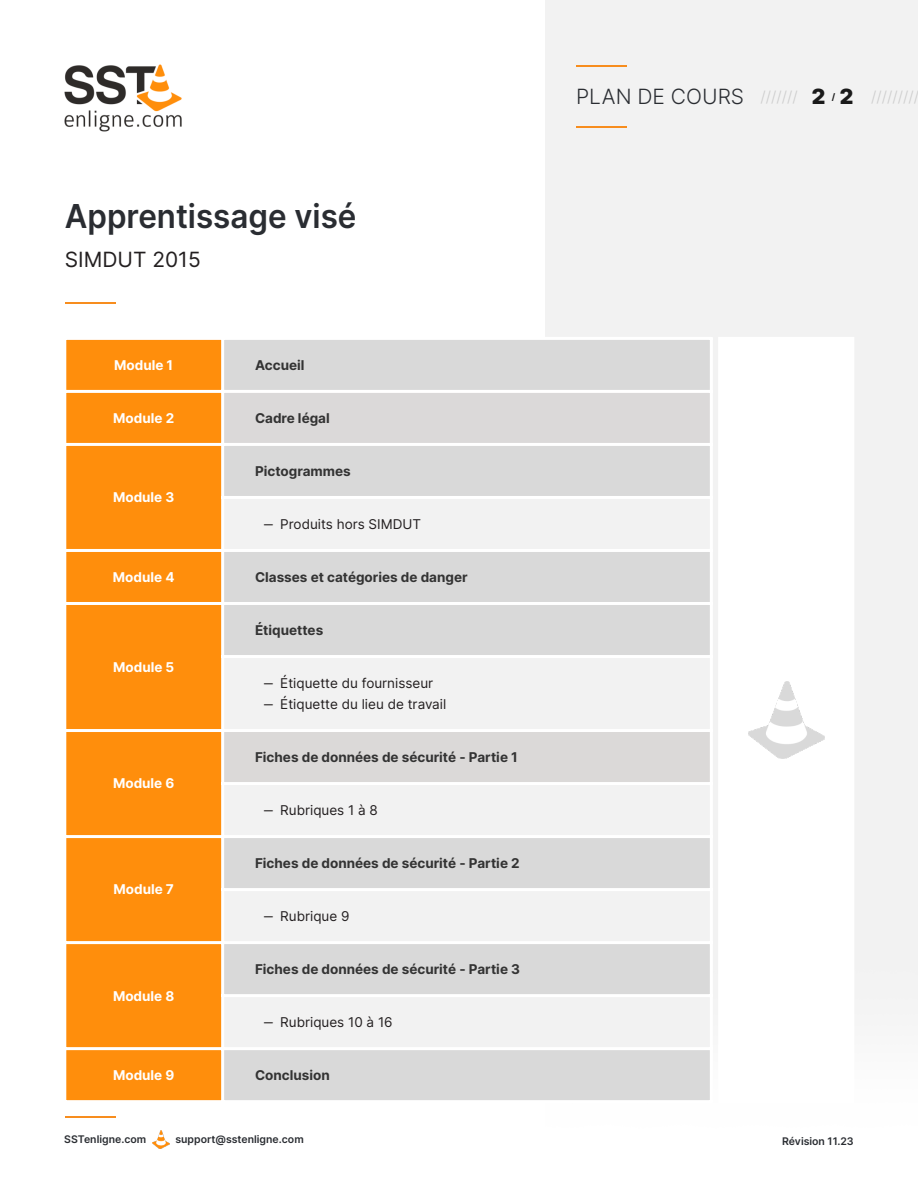
<style>
.page{position:relative;width:918px;height:1188px;background:#fff}
.page>*{position:absolute;margin:0;border:0;box-sizing:border-box;transform-origin:0 0}
.t1{font:600 33px "Inter";color:#2a2d32;scale:.95 1}
.t2{font:300 21px "Inter";color:#2a2d32}
.t3{font:21px "Inter";color:#231f20}
.t4{font:300 15px "Inter";color:#ccc}
.t5{font:700 13.5px "Inter";color:#333}
.t6{font:13.5px/21px "Inter";color:#231f20}
.t7{font:700 13.5px "Inter";color:#fff}
.t8{font:600 10.5px "Inter";color:#2a2d32}
.t9{font:700 9px "Inter";color:#1a1a1a}
.s1{font-weight:900;font-size:21px;color:#1a1a1a}
</style>
<div class="page">
<div style="left:545px;top:0;width:373px;height:1016px;background:#f2f2f2"></div>
<img style="left:64px;top:64px;width:118px;height:68px">
<hr style="left:65px;top:1116px;width:50px;height:1px;background:#f78d1e">
<img style="left:152px;top:1131px;width:18px;height:17px">
<hr style="left:576px;top:65px;width:50px;height:1px;background:#f78d1e">
<hr style="left:576px;top:126px;width:50px;height:1px;background:#f78d1e">
<div style="left:718px;top:337px;width:136px;height:766px;background:#fff"></div>
<hr style="left:65px;top:302px;width:50px;height:2px;background:#f78d1e">
<div style="left:65px;top:338px;width:158px;height:764px;background:#ff8e0c"></div>
<div style="left:224px;top:340px;width:486px;height:156px;background:#d9d9d9"></div>
<div style="left:223px;top:391px;width:488px;height:53px;background:#dbd9d9"></div>
<svg style="left:224px;top:499px;width:486px;height:230px;fill:#f2f2f2"></svg>
<div style="left:223px;top:731px;width:488px;height:53px;background:#dbd9d8"></div>
<div style="left:223px;top:784px;width:488px;height:53px;background:#f2f2f2"></div>
<svg style="left:224px;top:838px;width:486px;height:262px;fill:#d9d9d9"></svg>
<hr style="left:63px;top:338px;width:3px;height:764px;background:#fff">
<hr style="left:221px;top:338px;width:3px;height:764px;background:#fff">
<hr style="left:710px;top:338px;width:3px;height:764px;background:#fff">
<hr style="left:65px;top:337px;width:646px;height:3px;background:#fff">
<hr style="left:65px;top:390px;width:646px;height:3px;background:#fff">
<hr style="left:65px;top:443px;width:646px;height:3px;background:#fff">
<hr style="left:223px;top:496px;width:488px;height:3px;background:#fff">
<hr style="left:65px;top:549px;width:646px;height:3px;background:#fff">
<hr style="left:65px;top:602px;width:646px;height:3px;background:#fff">
<hr style="left:223px;top:655px;width:488px;height:3px;background:#fff">
<hr style="left:65px;top:729px;width:646px;height:3px;background:#fff">
<hr style="left:223px;top:782px;width:488px;height:3px;background:#fff">
<hr style="left:65px;top:835px;width:646px;height:3px;background:#fff">
<hr style="left:223px;top:888px;width:488px;height:3px;background:#fff">
<hr style="left:65px;top:941px;width:646px;height:3px;background:#fff">
<hr style="left:223px;top:994px;width:488px;height:3px;background:#fff">
<hr style="left:65px;top:1047px;width:646px;height:3px;background:#fff">
<hr style="left:65px;top:1100px;width:646px;height:3px;background:#fff">
<img style="left:748px;top:681px;width:76px;height:78px">
<h1 class="t1" style="left:65px;top:196px;width:309px">Apprentissage visé</h1>
<h2 class="t3" style="left:65px;top:247px;width:138px">SIMDUT 2015</h2>
<p class="t7" style="left:114px;top:357px;width:61px">Module 1</p>
<p class="t5" style="left:255px;top:357px;width:51px">Accueil</p>
<p class="t7" style="left:113px;top:410px;width:62px">Module 2</p>
<p class="t5" style="left:255px;top:410px;width:76px">Cadre légal</p>
<p class="t7" style="left:113px;top:489px;width:63px">Module 3</p>
<p class="t5" style="left:255px;top:463px;width:97px">Pictogrammes</p>
<p class="t6" style="left:264px;top:513px;width:159px">‒ Produits hors SIMDUT</p>
<p class="t7" style="left:113px;top:569px;width:63px">Module 4</p>
<p class="t5" style="left:255px;top:569px;width:214px">Classes et catégories de danger</p>
<p class="t7" style="left:113px;top:659px;width:63px">Module 5</p>
<p class="t7" style="left:113px;top:775px;width:63px">Module 6</p>
<p class="t7" style="left:113px;top:881px;width:62px">Module 7</p>
<p class="t7" style="left:113px;top:987px;width:63px">Module 8</p>
<p class="t5" style="left:255px;top:622px;width:70px">Étiquettes</p>
<p class="t6" style="left:264px;top:673px;width:184px">‒ Étiquette du fournisseur<br>‒ Étiquette du lieu de travail</p>
<p class="t5" style="left:255px;top:749px;width:264px">Fiches de données de sécurité - Partie 1</p>
<p class="t6" style="left:264px;top:800px;width:115px">‒ Rubriques 1 à 8</p>
<p class="t5" style="left:255px;top:855px;width:266px">Fiches de données de sécurité - Partie 2</p>
<p class="t6" style="left:264px;top:906px;width:87px">‒ Rubrique 9</p>
<p class="t5" style="left:255px;top:961px;width:267px">Fiches de données de sécurité - Partie 3</p>
<p class="t6" style="left:264px;top:1012px;width:130px">‒ Rubriques 10 à 16</p>
<p class="t7" style="left:113px;top:1067px;width:63px">Module 9</p>
<p class="t5" style="left:255px;top:1067px;width:76px">Conclusion</p>
<h2 class="t2" style="left:576px;top:84px;width:170px">PLAN DE COURS</h2>
<p class="t4" style="left:761px;top:88px;width:66px">/////// <span class="s1">2</span></p>
<p class="t9" style="left:832px;top:91px;width:5px">/</p>
<p class="t4" style="left:840px;top:88px;width:81px"><span class="s1">2</span> /////////</p>
<p class="t8" style="left:64px;top:1132px;width:83px">SSTenligne.com</p>
<p class="t8" style="left:175px;top:1132px;width:130px">support@sstenligne.com</p>
<p class="t8" style="left:782px;top:1135px;width:73px">Révision 11.23</p>
</div>
